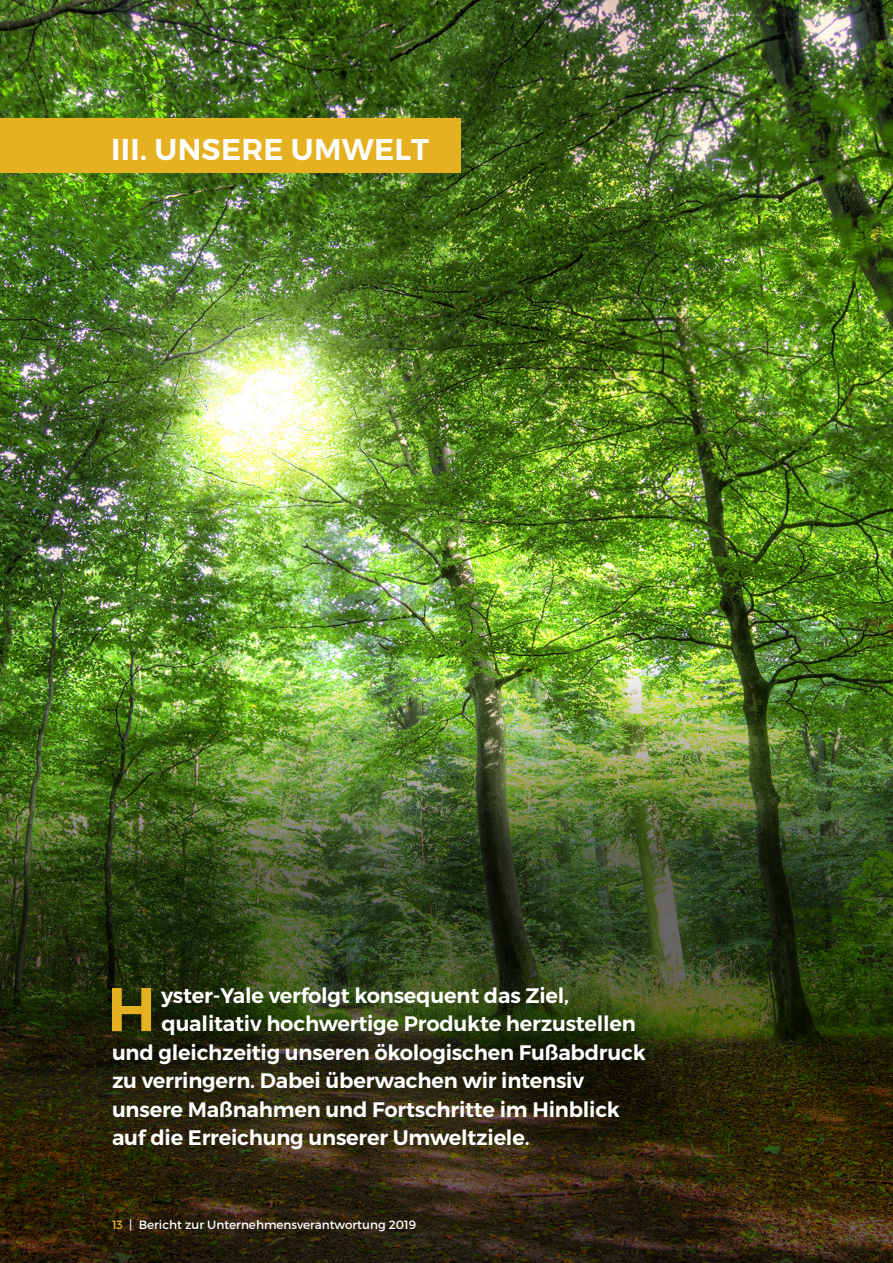
<style>
.page{position:relative;width:893px;height:1263px;background:#fff}
.page>*{position:absolute;margin:0;border:0;box-sizing:border-box;transform-origin:0 0}
.t1{font:600 61.65px "Montserrat";color:#e6b120}
.t2{font:600 30px "Montserrat";letter-spacing:.01em;color:#fff}
.t3{font:600 21px "Montserrat";letter-spacing:-.01em;color:#fff}
.t4{font:12px "Montserrat";color:#fff}
.s1{color:#e6b120}
</style>
<div class="page">
<img style="left:0;top:0;width:893px;height:220px">
<div style="left:0;top:118px;width:460px;height:54px;background:#e6b120"></div>
<img style="left:0;top:220px;width:893px;height:1043px">
<h2 class="t2" style="left:111px;top:131px;width:320px">III. UNSERE UMWELT</h2>
<p class="t3" style="left:161px;top:982px;width:409px">yster-Yale verfolgt konsequent das Ziel,</p>
<p class="t3" style="left:161px;top:1011px;width:476px">qualitativ hochwertige Produkte herzustellen</p>
<p class="t3" style="left:112px;top:1039px;width:535px">und gleichzeitig unseren ökologischen Fußabdruck</p>
<p class="t3" style="left:112px;top:1068px;width:474px">zu verringern. Dabei überwachen wir intensiv</p>
<p class="t3" style="left:112px;top:1096px;width:509px">unsere Maßnahmen und Fortschritte im Hinblick</p>
<p class="t3" style="left:112px;top:1125px;width:419px">auf die Erreichung unserer Umweltziele.</p>
<h1 class="t1" style="left:107px;top:971px;width:50px">H</h1>
<p class="t4" style="left:112px;top:1217px;width:306px"><span class="s1">13</span> | Bericht zur Unternehmensverantwortung 2019</p>
</div>
